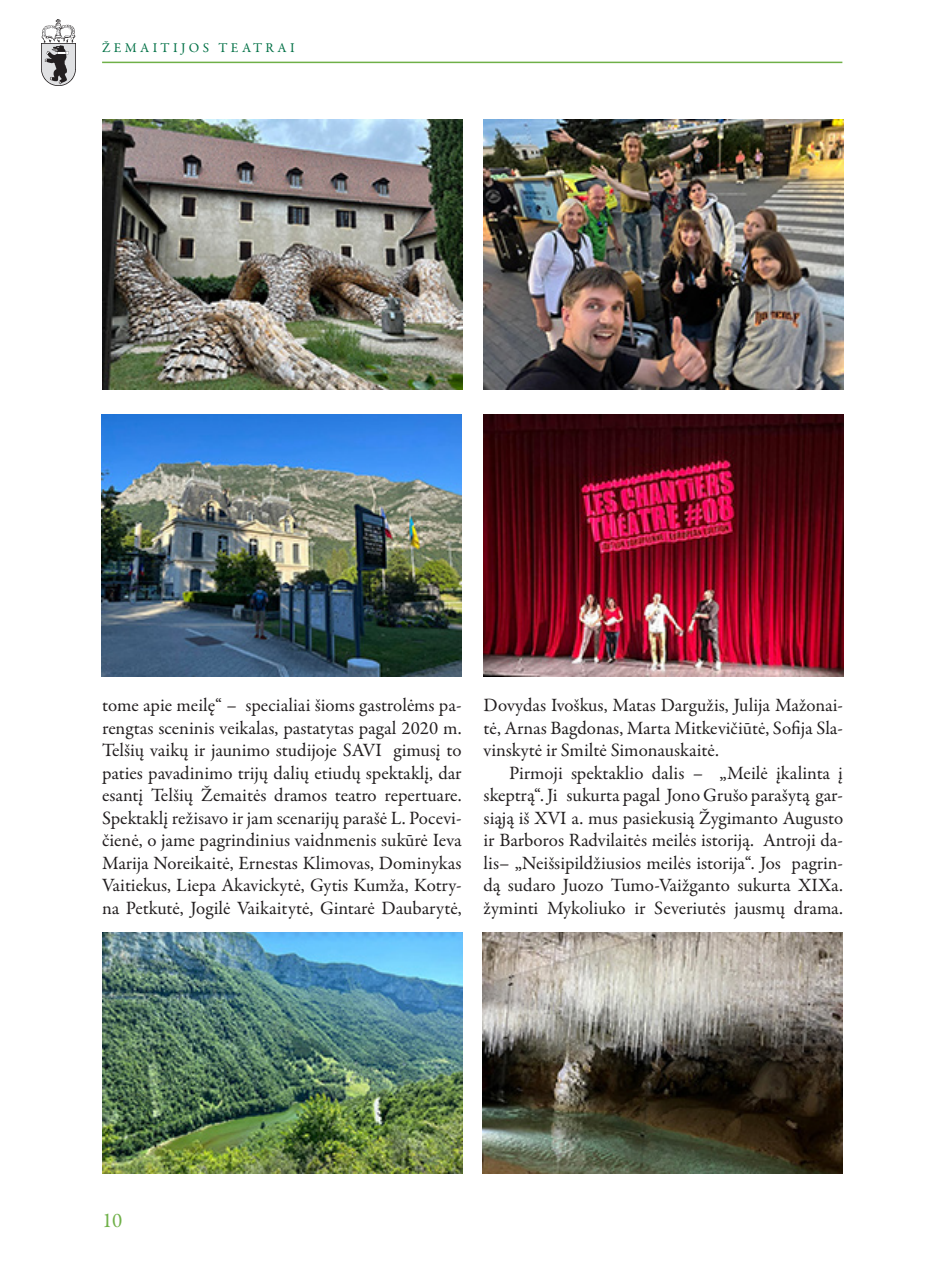
<style>
.page{position:relative;width:936px;height:1276px;background:#fff}
.page>*{position:absolute;margin:0;border:0;box-sizing:border-box;transform-origin:0 0}
.t1{font:21px "Garamond Premr Pro";color:#6fb048}
.tekstas{font:18.9px/22.5px "Garamond Premr Pro";letter-spacing:-.005em;color:#231f20;text-align:justify}
.t2{font:13.5px "Garamond Premr Pro";letter-spacing:.25em;color:#017045}
</style>
<div class="page">
<img style="left:41px;top:19px;width:35px;height:67px">
<hr style="left:102px;top:62px;width:740px;height:1px;background:#6fb048">
<img style="left:483px;top:119px;width:360px;height:270px">
<img style="left:482px;top:932px;width:360px;height:242px">
<img style="left:102px;top:932px;width:360px;height:242px">
<img style="left:102px;top:119px;width:360px;height:270px">
<img style="left:101px;top:414px;width:360px;height:262px">
<img style="left:483px;top:414px;width:360px;height:262px">
<p class="t2" style="left:102px;top:39px;width:194px">ŽEMAITIJOS TEATRAI</p>
<p class="tekstas" style="left:102px;top:694px;width:361px">tome apie meilę“ – specialiai šioms gastrolėms pa&shy;rengtas sceninis veikalas, pastatytas pagal 2020 m.<br>Telšių vaikų ir jaunimo studijoje SAVI gimusį to paties pavadinimo trijų dalių etiudų spektaklį, dar esantį Telšių Žemaitės dramos teatro repertuare.<br>Spektaklį režisavo ir jam scenarijų parašė L. Pocevi&shy;čienė, o jame pagrindinius vaidnmenis sukūrė Ieva Marija Noreikaitė, Ernestas Klimovas, Dominykas Vaitiekus, Liepa Akavickytė, Gytis Kumža, Kotry&shy;na Petkutė, Jogilė Vaikaitytė, Gintarė Daubarytė,</p>
<p class="tekstas" style="left:483px;top:694px;width:361px">Dovydas Ivoškus, Matas Dargužis, Julija Mažonai&shy;tė, Arnas Bagdonas, Marta Mitkevičiūtė, Sofija Sla&shy;vinskytė ir Smiltė Simonauskaitė.</p>
<p class="tekstas" style="left:483px;top:762px;width:361px;text-indent:26px">Pirmoji spektaklio dalis – „Meilė įkalinta į skeptrą“. Ji sukurta pagal Jono Grušo parašytą gar&shy;siąją iš XVI a. mus pasiekusią Žygimanto Augusto ir Barboros Radvilaitės meilės istoriją. Antroji da&shy;lis– „Neišsipildžiusios meilės istorija“. Jos pagrin&shy;dą sudaro Juozo Tumo-Vaižganto sukurta XIXa. žyminti Mykoliuko ir Severiutės jausmų drama.</p>
<p class="t1" style="left:102px;top:1208px;width:22px">10</p>
</div>
